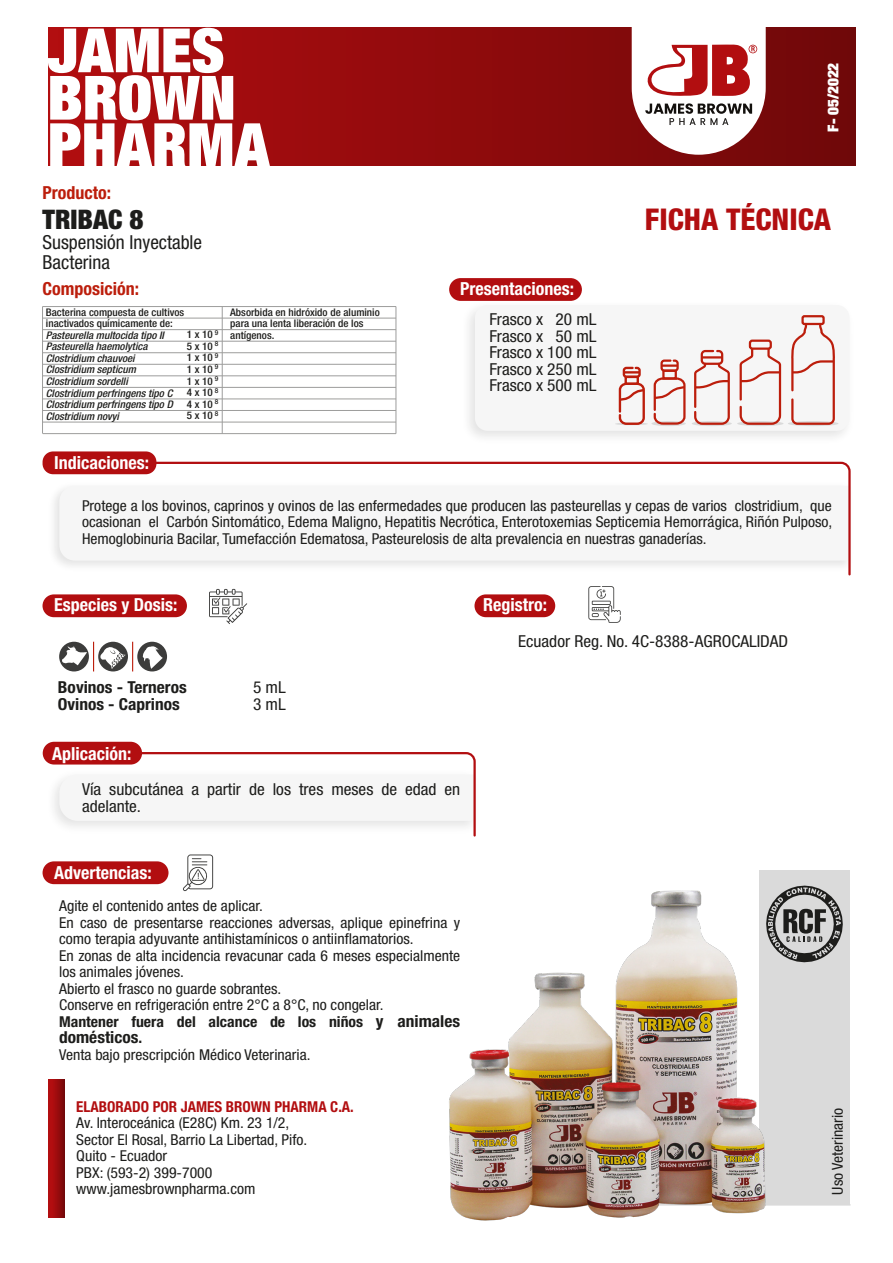
<style>
.page{position:relative;width:893px;height:1263px;background:#fff}
.page>*{position:absolute;margin:0;border:0;box-sizing:border-box;transform-origin:0 0}
.t1{font:900 condensed 61.2px/47.4px "Helvetica Neue LT Std";color:#fff}
.t2{font:800 condensed 30px "Helvetica Neue LT Std";color:#b20e10}
.t3{font:900 condensed 27px "Helvetica Neue LT Std";color:#1d1d1b}
.t4{font:condensed 19.35px/19.8px "Helvetica Neue LT Std";color:#1d1d1b}
.t5{font:700 condensed 18px "Helvetica Neue LT Std";color:#fff}
.t6{font:700 condensed 18px "Helvetica Neue LT Std";color:#bc1e0c}
.t7{font:condensed 16.5px/16.5px "Helvetica Neue LT Std";color:#1d1d1b;text-align:justify;scale:1.05 1}
.t8{font:700 condensed 16.5px "Helvetica Neue LT Std";color:#1d1d1b;scale:1.05 1}
.t9{font:condensed 15px/16.5px "Helvetica Neue LT Std";color:#1d1d1b;scale:1.05 1}
.t10{font:700 condensed 15px "Helvetica Neue LT Std";color:#b20e10}
.t11{font:900 condensed 15px "Helvetica Neue LT Std";color:#fff}
.t12{font:italic 500 condensed 10.5px/11.6px "Helvetica Neue LT Com";color:#1d1d1b;scale:1.05 1}
.t13{font:500 condensed 10.5px/11.6px "Helvetica Neue LT Std";color:#1d1d1b;scale:1.05 1}
.t14{font:500 6.75px/11.6px "Helvetica Neue LT Std";color:#1d1d1b;text-align:justify;scale:.96 1}
.s1{font-weight:700}
.s2{font-weight:700;font-size:16.5px}
.s3{font-size:15px}
</style>
<div class="page">
<div style="left:759px;top:870px;width:90px;height:335px;background:#dadada"></div>
<svg style="left:793px;top:885px;width:50px;height:78px"></svg>
<div style="left:475px;top:305px;width:374px;height:126px;background:#f6f6f6;border-radius:13px"></div>
<div style="left:43px;top:451px;width:113px;height:23px;background:#b20e10;border-radius:11px"></div>
<div style="left:449px;top:278px;width:133px;height:23px;background:#b20e10;border-radius:11px"></div>
<div style="left:43px;top:594px;width:144px;height:23px;background:#b20e10;border-radius:11px"></div>
<div style="left:59px;top:486px;width:91px;height:75px;background:#f6f6f6"></div>
<hr style="left:43px;top:318px;width:353px;height:1px;background:#9d9d9c">
<hr style="left:43px;top:306px;width:353px;height:1px;background:#9d9d9c">
<hr style="left:43px;top:329px;width:353px;height:1px;background:#9d9d9c">
<hr style="left:43px;top:341px;width:353px;height:1px;background:#9d9d9c">
<hr style="left:43px;top:352px;width:353px;height:1px;background:#9d9d9c">
<hr style="left:43px;top:364px;width:353px;height:1px;background:#9d9d9c">
<hr style="left:43px;top:375px;width:353px;height:1px;background:#9d9d9c">
<hr style="left:43px;top:387px;width:353px;height:1px;background:#9d9d9c">
<hr style="left:43px;top:399px;width:353px;height:1px;background:#9d9d9c">
<hr style="left:43px;top:410px;width:353px;height:1px;background:#9d9d9c">
<hr style="left:43px;top:433px;width:353px;height:1px;background:#9d9d9c">
<hr style="left:43px;top:422px;width:353px;height:1px;background:#9d9d9c">
<hr style="left:222px;top:307px;width:1px;height:127px;background:#9d9d9c">
<hr style="left:42px;top:307px;width:1px;height:127px;background:#9d9d9c">
<hr style="left:396px;top:307px;width:1px;height:127px;background:#9d9d9c">
<hr style="left:545px;top:1204px;width:305px;height:1px;background:#dadada">
<div style="left:48px;top:27px;width:808px;height:138px;background:linear-gradient(to right,#b20e10,#6f0809)"></div>
<svg style="left:632px;top:27px;width:134px;height:128px"></svg>
<div style="left:48px;top:1079px;width:16px;height:139px;background:#b20e10"></div>
<svg style="left:55px;top:1079px;width:9px;height:139px"></svg>
<svg style="left:209px;top:589px;width:38px;height:35px"></svg>
<hr style="left:615px;top:422px;width:33px;height:3px;background:#dadada;border-radius:50%">
<div style="left:623px;top:367px;width:18px;height:11px;border:2px solid #bc1e0c;border-radius:3px"></div>
<div style="left:624px;top:376px;width:15px;height:9px;border:2px solid #bc1e0c"></div>
<div style="left:619px;top:383px;width:26px;height:42px;border:2px solid #bc1e0c;border-radius:6px"></div>
<hr style="left:624px;top:371px;width:15px;height:3px;background:#bc1e0c">
<svg style="left:618px;top:388px;width:27px;height:16px"></svg>
<div style="left:651px;top:421px;width:35px;height:5px;background:#ebebeb;border-radius:50%"></div>
<div style="left:692px;top:421px;width:40px;height:5px;background:#dadada;border-radius:50%"></div>
<div style="left:737px;top:421px;width:46px;height:5px;background:#dadada;border-radius:50%"></div>
<div style="left:788px;top:421px;width:50px;height:5px;background:#dadada;border-radius:50%"></div>
<div style="left:660px;top:359px;width:19px;height:13px;border:2px solid #bc1e0c;border-radius:3px"></div>
<div style="left:662px;top:370px;width:15px;height:10px;border:2px solid #bc1e0c"></div>
<hr style="left:662px;top:364px;width:15px;height:3px;background:#bc1e0c">
<div style="left:701px;top:350px;width:22px;height:15px;border:2px solid #bc1e0c;border-radius:3px"></div>
<hr style="left:702px;top:356px;width:20px;height:3px;background:#bc1e0c">
<svg style="left:652px;top:376px;width:34px;height:50px"></svg>
<div style="left:474px;top:594px;width:81px;height:23px;background:#b20e10;border-radius:11px"></div>
<div style="left:43px;top:742px;width:99px;height:22px;background:#b20e10;border-radius:11px"></div>
<div style="left:43px;top:861px;width:126px;height:23px;background:#b20e10;border-radius:11px"></div>
<svg style="left:59px;top:642px;width:108px;height:29px"></svg>
<svg style="left:588px;top:586px;width:33px;height:37px"></svg>
<svg style="left:183px;top:854px;width:30px;height:37px"></svg>
<img style="left:449px;top:887px;width:344px;height:334px">
<svg style="left:150px;top:461px;width:701px;height:115px"></svg>
<svg style="left:59px;top:751px;width:417px;height:86px"></svg>
<div style="left:749px;top:340px;width:23px;height:10px;border:2px solid #bc1e0c;border-radius:2px"></div>
<div style="left:801px;top:315px;width:24px;height:10px;border:2px solid #bc1e0c;border-radius:2px"></div>
<svg style="left:693px;top:361px;width:38px;height:65px"></svg>
<svg style="left:738px;top:347px;width:44px;height:79px"></svg>
<svg style="left:789px;top:322px;width:46px;height:104px"></svg>
<h1 class="t1" style="left:48px;top:25px;width:223px">JAMES<br>BROWN<br>PHARMA</h1>
<p class="t6" style="left:43px;top:181px;width:70px">Producto:</p>
<h3 class="t3" style="left:43px;top:203px;width:103px">TRIBAC 8</h3>
<p class="t4" style="left:43px;top:233px;width:161px">Suspensión Inyectable<br>Bacterina</p>
<p class="t6" style="left:43px;top:278px;width:98px">Composición:</p>
<p class="t13" style="left:46px;top:306px;width:133px">Bacterina compuesta de cultivos inactivados químicamente de:</p>
<p class="t12" style="left:46px;top:329px;width:122px">Pasteurella multocida tipo II<br>Pasteurella haemolytica<br>Clostridium chauvoei<br>Clostridium septicum<br>Clostridium sordelli<br>Clostridium perfringens tipo C<br>Clostridium perfringens tipo D<br>Clostridium novyi</p>
<p class="t13" style="left:187px;top:329px;width:26px;text-align:justify">1 x 10<br>5 x 10<br>1 x 10<br>1 x 10<br>1 x 10<br>4 x 10<br>4 x 10<br>5 x 10</p>
<p class="t14" style="left:215px;top:326px;width:5px">9<br>8<br>9<br>9<br>9<br>8<br>8<br>8</p>
<p class="t5" style="left:460px;top:278px;width:115px">Presentaciones:</p>
<p class="t13" style="left:230px;top:306px;width:144px">Absorbida en hidróxido de aluminio para una lenta liberación de los antígenos.</p>
<p class="t7" style="left:490px;top:311px;width:104px">Frasco x 20 mL Frasco x 50 mL Frasco x 100 mL Frasco x 250 mL Frasco x 500 mL</p>
<p class="t5" style="left:54px;top:452px;width:96px">Indicaciones:</p>
<p class="t11" style="left:823px;top:132px;width:70px;rotate:-90deg">F- 05/2022</p>
<h2 class="t2" style="left:645px;top:201px;width:188px">FICHA TÉCNICA</h2>
<p class="t9" style="left:82px;top:497px;width:716px;text-align:justify">Protege a los bovinos, caprinos y ovinos de las enfermedades que producen las pasteurellas y cepas de varios clostridium, que ocasionan el Carbón Sintomático, Edema Maligno, Hepatitis Necrótica, Enterotoxemias Septicemia Hemorrágica, Riñón Pulposo, Hemoglobinuria Bacilar, Tumefacción Edematosa, Pasteurelosis de alta prevalencia en nuestras ganaderías.</p>
<p class="t5" style="left:54px;top:594px;width:125px">Especies y Dosis:</p>
<p class="t8" style="left:58px;top:677px;width:124px">Bovinos - Terneros</p>
<p class="t7" style="left:253px;top:679px;width:33px">5 mL</p>
<p class="t8" style="left:58px;top:694px;width:118px">Ovinos - Caprinos</p>
<p class="t7" style="left:253px;top:695px;width:33px">3 mL</p>
<p class="t5" style="left:52px;top:743px;width:81px">Aplicación:</p>
<p class="t7" style="left:82px;top:781px;width:362px">Vía subcutánea a partir de los tres meses de edad en adelante.</p>
<p class="t5" style="left:54px;top:861px;width:99px">Advertencias:</p>
<p class="t9" style="left:59px;top:898px;width:383px">Agite el contenido antes de aplicar.<br>En caso de presentarse reacciones adversas, aplique epinefrina y como terapia adyuvante antihistamínicos o antiinflamatorios.<br>En zonas de alta incidencia revacunar cada 6 meses especialmente los animales jóvenes.<br>Abierto el frasco no guarde sobrantes.<br>Conserve en refrigeración entre 2°C a 8°C, no congelar.<br><span class="s1">Mantener fuera del alcance de los niños</span> <span class="s2">y animales</span></p>
<p class="t8" style="left:59px;top:1027px;width:81px">domésticos<span class="s3">.</span></p>
<p class="t9" style="left:59px;top:1046px;width:241px">Venta bajo prescripción Médico Veterinaria.</p>
<p class="t10" style="left:76px;top:1097px;width:279px">ELABORADO POR JAMES BROWN PHARMA C.A.</p>
<p class="t9" style="left:76px;top:1115px;width:221px">Av. Interoceánica (E28C) Km. 23 1/2,<br>Sector El Rosal, Barrio La Libertad, Pifo.<br>Quito - Ecuador<br>PBX: (593-2) 399-7000 www.jamesbrownpharma.com</p>
<p class="t5" style="left:483px;top:594px;width:65px">Registro:</p>
<p class="t7" style="left:518px;top:633px;width:259px">Ecuador Reg. No. 4C-8388-AGROCALIDAD</p>
<p class="t9" style="left:829px;top:1195px;width:84px;rotate:-90deg">Uso Veterinario</p>
</div>
